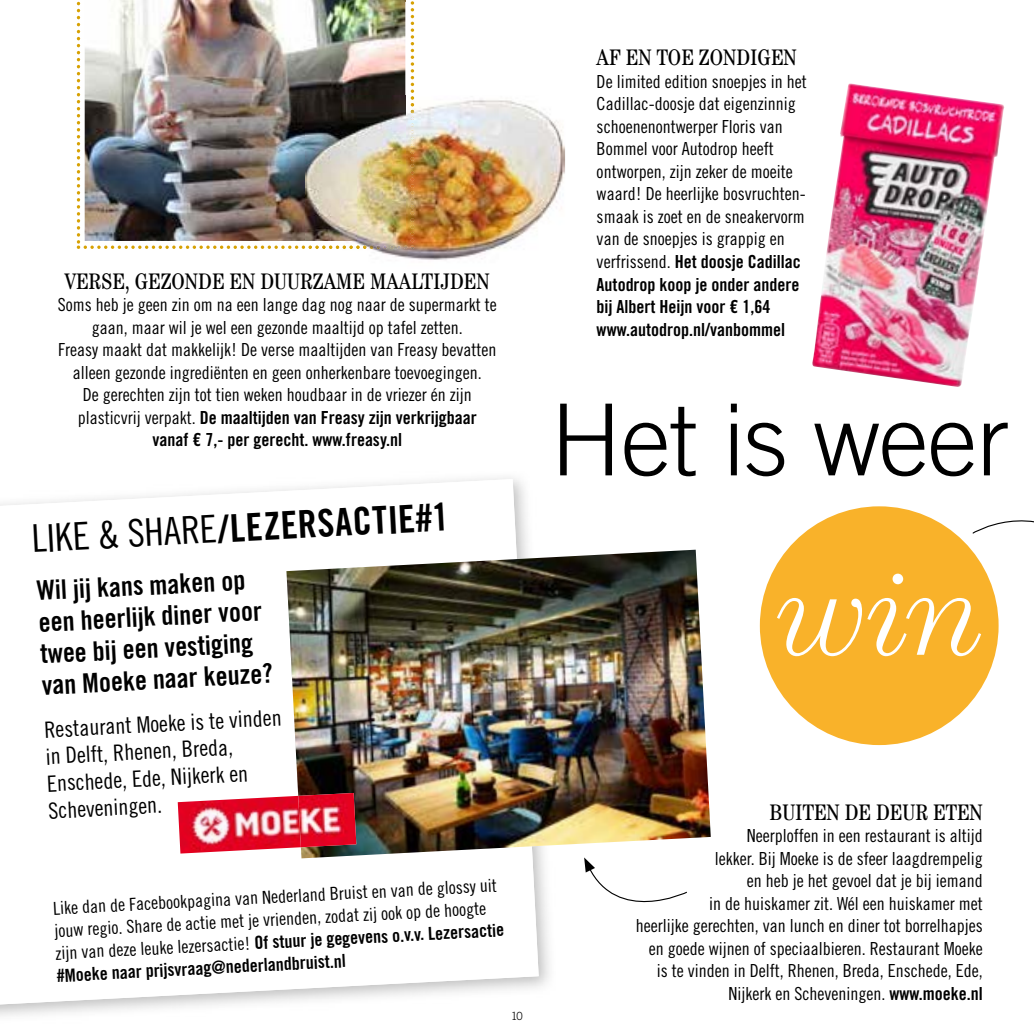
<style>
.page{position:relative;width:1034px;height:1034px;background:#fff}
.page>*{position:absolute;margin:0;border:0;box-sizing:border-box;transform-origin:0 0}
.t1{font:italic 300 117.9px "Century LT";color:#fff}
.t2{font:300 99.23px "Trade Gothic LT Std";letter-spacing:-.01em;color:#000}
.t3{font:38.25px "Trade Gothic LT Std Bd Cn 20";color:#000}
.t4{font:27px/31.5px "Trade Gothic LT Std Bd Cn 20";color:#000}
.t5{font:22.5px/27px "Trade Gothic LT Std Cn 18";color:#000}
.t6{font:condensed 22.5px "Century LT";color:#000}
.t7{font:18px/22.5px "Trade Gothic LT Std Cn 18";color:#000}
.t8{font:18px/22.5px "Trade Gothic LT Std Bd Cn 20";color:#000}
.t9{font:300 11.25px "Trade Gothic LT Std";color:#000}
.s1{font-family:"Trade Gothic LT Std Cn 18"}
.s2{font-family:"Trade Gothic LT Std Bd Cn 20"}
</style>
<div class="page">
<svg style="left:0;top:479px;width:538px;height:525px"></svg>
<img style="left:812px;top:83px;width:192px;height:304px">
<img style="left:286px;top:549px;width:424px;height:309px">
<svg style="left:584px;top:857px;width:104px;height:46px"></svg>
<svg style="left:972px;top:520px;width:61px;height:14px"></svg>
<div style="left:759px;top:506px;width:239px;height:239px;background:#f9b22a;border-radius:50%"></div>
<img style="left:178px;top:795px;width:123px;height:58px">
<img style="left:298px;top:792px;width:58px;height:55px">
<img style="left:372px;top:97px;width:193px;height:163px">
<img style="left:77px;top:0;width:337px;height:249px">
<img style="left:306px;top:96px;width:99px;height:145px">
<p class="t6" style="left:65px;top:268px;width:426px">VERSE, GEZONDE EN DUURZAME MAALTIJDEN</p>
<p class="t7" style="left:58px;top:293px;width:440px;text-align:center">Soms heb je geen zin om na een lange dag nog naar de supermarkt te gaan, maar wil je wel een gezonde maaltijd op tafel zetten.<br>Freasy maakt dat makkelijk! De verse maaltijden van Freasy bevatten alleen gezonde ingrediënten en geen onherkenbare toevoegingen.<br>De gerechten zijn tot tien weken houdbaar in de vriezer én zijn</p>
<p class="t8" style="left:78px;top:406px;width:400px;text-align:center"><span class="s1">plasticvrij verpakt.</span> De maaltijden van Freasy zijn verkrijgbaar vanaf € 7,- per gerecht. www.freasy.nl</p>
<h3 class="t3" style="left:31px;top:515px;width:419px;rotate:-3deg"><span class="s1">LIKE &amp; SHARE</span>/LEZERSACTIE#1</h3>
<h3 class="t4" style="left:36px;top:574px;width:232px;rotate:-3deg">Wil jij kans maken op een heerlijk diner voor twee bij een vestiging van Moeke naar keuze?</h3>
<p class="t5" style="left:44px;top:715px;width:239px;rotate:-3deg">Restaurant Moeke is te vinden in Delft, Rhenen, Breda,<br>Enschede, Ede, Nijkerk en<br>Scheveningen.</p>
<p class="t7" style="left:53px;top:896px;width:445px;rotate:-3deg">Like dan de Facebookpagina van Nederland Bruist en van de glossy uit jouw regio. Share de actie met je vrienden, zodat zij ook op de hoogte</p>
<p class="t8" style="left:55px;top:941px;width:450px;rotate:-3deg"><span class="s1">zijn van deze leuke lezersactie!</span> Of stuur je gegevens o.v.v. Lezersactie #Moeke naar prijsvraag@nederlandbruist.nl</p>
<p class="t9" style="left:511px;top:1008px;width:13px">10</p>
<p class="t6" style="left:596px;top:44px;width:202px">AF EN TOE ZONDIGEN</p>
<p class="t7" style="left:596px;top:70px;width:211px">De limited edition snoepjes in het<br>Cadillac-doosje dat eigenzinnig schoenenontwerper Floris van<br>Bommel voor Autodrop heeft ontworpen, zijn zeker de moeite waard! De heerlijke bosvruchten&shy;smaak is zoet en de sneakervorm van de snoepjes is grappig en</p>
<p class="t8" style="left:596px;top:250px;width:205px"><span class="s1">verfrissend.</span> Het doosje Cadillac<br>Autodrop koop je onder andere bij Albert Heijn voor € 1,64 www.autodrop.nl/vanbommel</p>
<h2 class="t2" style="left:550px;top:381px;width:460px">Het is weer</h2>
<h1 class="t1" style="left:777px;top:546px;width:208px">win</h1>
<p class="t6" style="left:769px;top:798px;width:215px">BUITEN DE DEUR ETEN</p>
<p class="t7" style="left:635px;top:824px;width:348px;text-align:right">Neerploffen in een restaurant is altijd<br>lekker. Bij Moeke is de sfeer laagdrempelig<br>en heb je het gevoel dat je bij iemand<br>in de huiskamer zit. Wél een huiskamer met<br>heerlijke gerechten, van lunch en diner tot borrelhapjes en goede wijnen of speciaalbieren. Restaurant Moeke is te vinden in Delft, Rhenen, Breda, Enschede, Ede, Nijkerk en Scheveningen. <span class="s2">www.moeke.nl</span></p>
</div>
